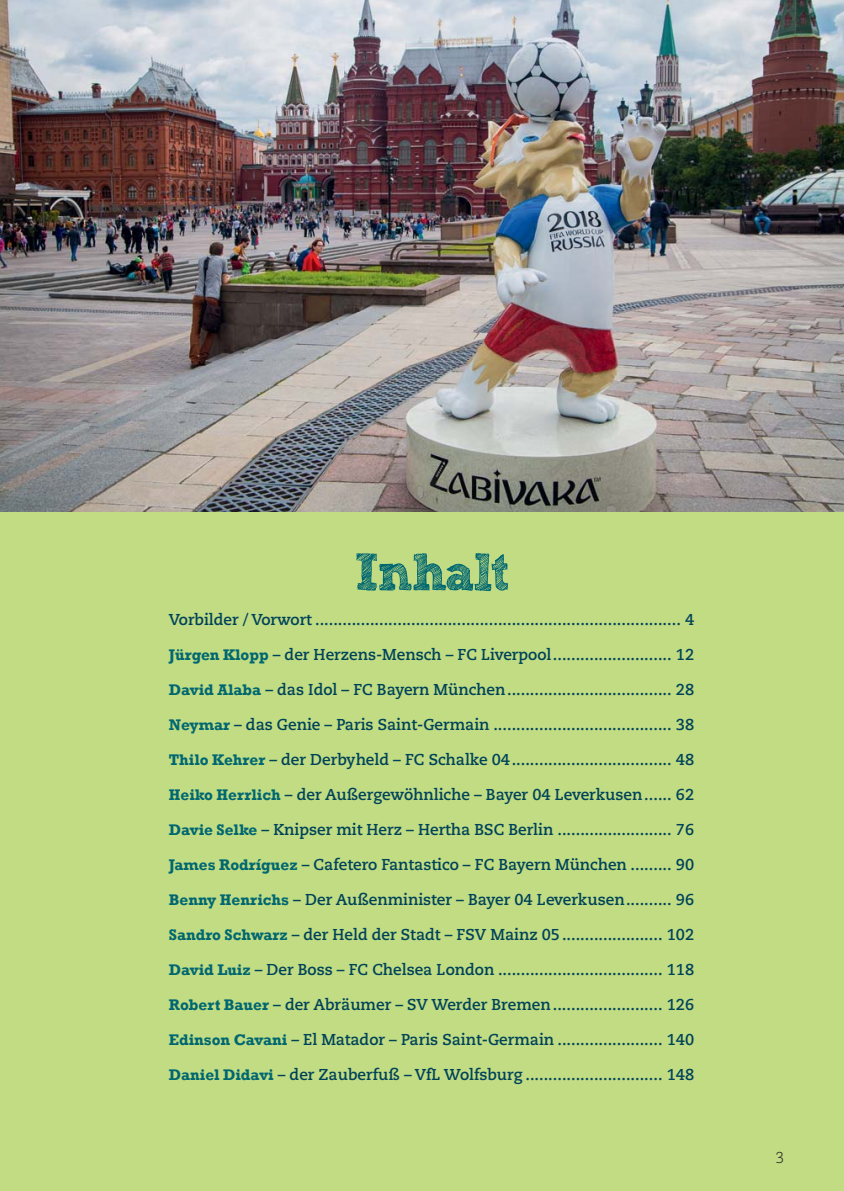
<style>
.page{position:relative;width:844px;height:1191px;background:#fff}
.page>*{position:absolute;margin:0;border:0;box-sizing:border-box;transform-origin:0 0}
.t1{font:52.5px "Sketch Rockwell";letter-spacing:-.05em;color:#006771}
.t2{font:700 15.75px "Caecilia";color:#004359}
.t3{font:300 15.75px "Caecilia";color:#231f20}
.s1{font-family:"Rockwell";color:#006771}
</style>
<div class="page">
<div style="left:0;top:0;width:843px;height:1191px;background:#c1dc83"></div>
<img style="left:0;top:0;width:843px;height:511px">
<h1 class="t1" style="left:354px;top:551px;width:157px">Inhalt</h1>
<p class="t2" style="left:169px;top:613px;width:526px">Vorbilder / Vorwort ................................................................................ 4</p>
<p class="t2" style="left:169px;top:648px;width:526px"><span class="s1">Jürgen Klopp</span> – der Herzens-Mensch – FC Liverpool .......................... 12</p>
<p class="t2" style="left:169px;top:683px;width:526px"><span class="s1">David Alaba</span> – das Idol – FC Bayern München .................................... 28</p>
<p class="t2" style="left:169px;top:718px;width:527px"><span class="s1">Neymar</span> – das Genie – Paris Saint-Germain ....................................... 38</p>
<p class="t2" style="left:169px;top:753px;width:526px"><span class="s1">Thilo Kehrer</span> – der Derbyheld – FC Schalke 04 ................................... 48</p>
<p class="t2" style="left:169px;top:788px;width:526px"><span class="s1">Heiko Herrlich</span> – der Außergewöhnliche – Bayer 04 Leverkusen ...... 62</p>
<p class="t2" style="left:169px;top:823px;width:527px"><span class="s1">Davie Selke</span> – Knipser mit Herz – Hertha BSC Berlin ......................... 76</p>
<p class="t2" style="left:169px;top:858px;width:526px"><span class="s1">James Rodríguez</span> – Cafetero Fantastico – FC Bayern München ......... 90</p>
<p class="t2" style="left:169px;top:893px;width:527px"><span class="s1">Benny Henrichs</span> – Der Außenminister – Bayer 04 Leverkusen .......... 96</p>
<p class="t2" style="left:169px;top:928px;width:527px"><span class="s1">Sandro Schwarz</span> – der Held der Stadt – FSV Mainz 05 ...................... 102</p>
<p class="t2" style="left:169px;top:963px;width:527px"><span class="s1">David Luiz</span> – Der Boss – FC Chelsea London .................................... 118</p>
<p class="t2" style="left:169px;top:998px;width:526px"><span class="s1">Robert Bauer</span> – der Abräumer – SV Werder Bremen ........................ 126</p>
<p class="t2" style="left:169px;top:1033px;width:527px"><span class="s1">Edinson Cavani</span> – El Matador – Paris Saint-Germain ....................... 140</p>
<p class="t2" style="left:169px;top:1068px;width:526px"><span class="s1">Daniel Didavi</span> – der Zauberfuß – VfL Wolfsburg .............................. 148</p>
<p class="t3" style="left:775px;top:1150px;width:10px">3</p>
</div>
